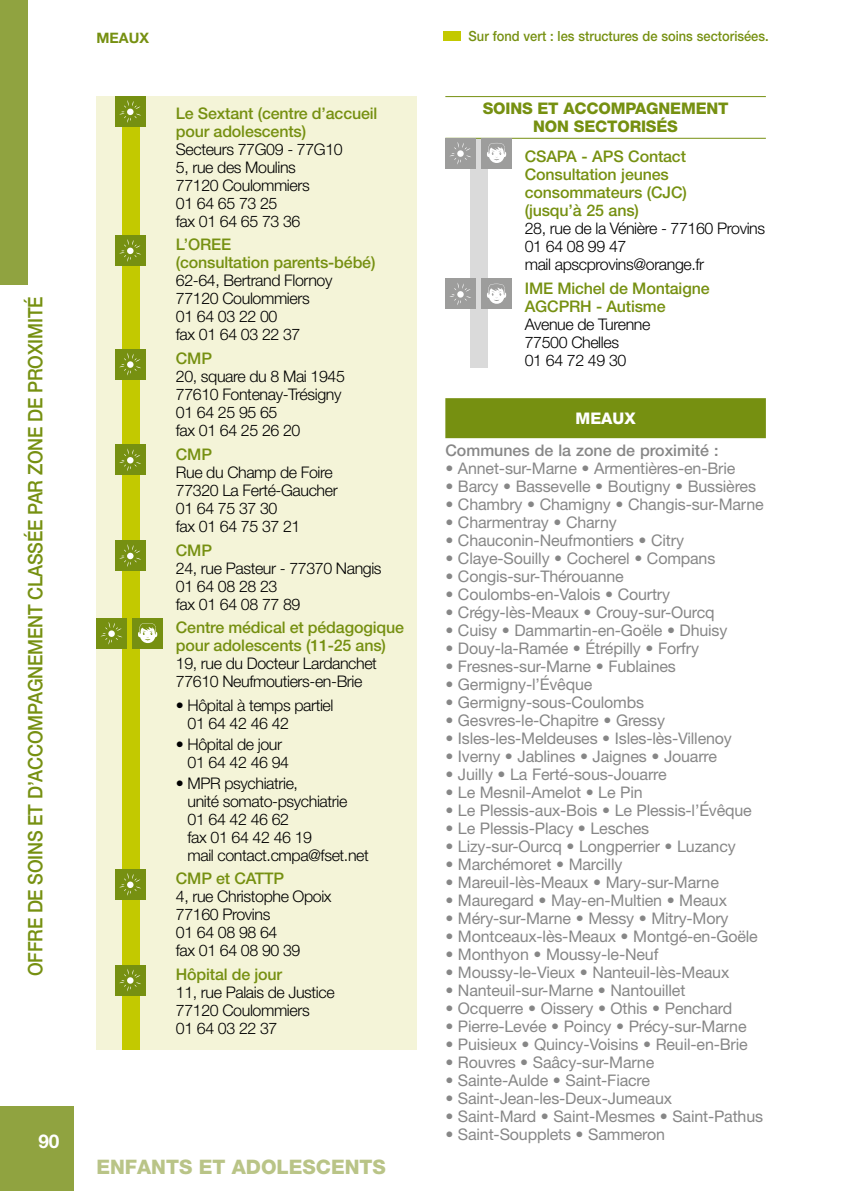
<style>
.page{position:relative;width:851px;height:1191px;background:#fff}
.page>*{position:absolute;margin:0;border:0;box-sizing:border-box;transform-origin:0 0}
.t1{font:500 20px "Helvetica Neue LT Pro";letter-spacing:-.01em;color:#769011;scale:.9 1}
.t2{font:800 20px "Helvetica Neue LT Pro";color:#b9c487}
.t3{font:700 19px "Helvetica Neue LT Pro";color:#fff}
.t4{font:16px "Helvetica Neue LT Pro";letter-spacing:-.01em;color:#878787}
.t5{font:300 16px/18px "Helvetica Neue LT Pro";letter-spacing:-.025em;color:#000}
.t6{font:500 16px/18px "Helvetica Neue LT Pro";letter-spacing:-.01em;color:#769011}
.t7{font:800 16px/18px "Helvetica Neue LT Pro";letter-spacing:-.01em;color:#769011;text-align:center}
.t8{font:500 16px "Helvetica Neue LT Pro";color:#878787}
.t9{font:800 16px "Helvetica Neue LT Pro";color:#fff}
.t10{font:700 14.4px "Helvetica Neue LT Pro";color:#769011}
.t11{font:500 14px "Helvetica Neue LT Pro";color:#769011;scale:.92 1}
</style>
<div class="page">
<div style="left:96px;top:96px;width:321px;height:954px;background:#f4f4d8"></div>
<div style="left:122px;top:110px;width:17px;height:940px;background:#c3c900"></div>
<div style="left:471px;top:96px;width:17px;height:271px;background:#dadada"></div>
<div style="left:115px;top:96px;width:30px;height:30px;background:#769011"></div>
<svg style="left:119px;top:100px;width:22px;height:23px"></svg>
<div style="left:115px;top:235px;width:30px;height:30px;background:#769011"></div>
<svg style="left:119px;top:239px;width:22px;height:23px"></svg>
<div style="left:115px;top:349px;width:30px;height:30px;background:#769011"></div>
<svg style="left:119px;top:353px;width:22px;height:22px"></svg>
<div style="left:115px;top:445px;width:30px;height:30px;background:#769011"></div>
<svg style="left:119px;top:448px;width:22px;height:23px"></svg>
<div style="left:115px;top:540px;width:30px;height:30px;background:#769011"></div>
<svg style="left:119px;top:544px;width:22px;height:23px"></svg>
<div style="left:96px;top:618px;width:30px;height:30px;background:#769011"></div>
<svg style="left:100px;top:622px;width:22px;height:22px"></svg>
<div style="left:133px;top:618px;width:30px;height:30px;background:#769011"></div>
<svg style="left:138px;top:623px;width:19px;height:20px"></svg>
<div style="left:115px;top:869px;width:30px;height:30px;background:#769011"></div>
<svg style="left:119px;top:873px;width:22px;height:22px"></svg>
<div style="left:115px;top:965px;width:30px;height:30px;background:#769011"></div>
<svg style="left:119px;top:969px;width:22px;height:22px"></svg>
<div style="left:445px;top:398px;width:320px;height:40px;background:#769011"></div>
<div style="left:445px;top:96px;width:320px;height:42px;background:#fff"></div>
<hr style="left:445px;top:96px;width:320px;height:1px;background:#769011">
<hr style="left:445px;top:138px;width:320px;height:1px;background:#769011">
<div style="left:445px;top:138px;width:30px;height:30px;background:#9d9d9c"></div>
<svg style="left:450px;top:142px;width:21px;height:22px"></svg>
<div style="left:481px;top:138px;width:30px;height:30px;background:#9d9d9c"></div>
<svg style="left:487px;top:143px;width:19px;height:20px"></svg>
<div style="left:445px;top:279px;width:30px;height:30px;background:#9d9d9c"></div>
<svg style="left:450px;top:283px;width:21px;height:22px"></svg>
<div style="left:481px;top:279px;width:30px;height:30px;background:#9d9d9c"></div>
<svg style="left:487px;top:284px;width:19px;height:20px"></svg>
<div style="left:0;top:0;width:28px;height:285px;background:#90a340"></div>
<div style="left:0;top:1106px;width:74px;height:85px;background:#90a340"></div>
<div style="left:443px;top:31px;width:17px;height:10px;background:#c3c900"></div>
<p class="t1" style="left:23px;top:976px;width:757px;rotate:-90deg">OFFRE DE SOINS ET D’ACCOMPAGNEMENT CLASSÉE PAR ZONE DE PROXIMITÉ</p>
<p class="t3" style="left:38px;top:1129px;width:23px">90</p>
<p class="t10" style="left:96px;top:28px;width:54px">MEAUX</p>
<p class="t11" style="left:468px;top:28px;width:328px">Sur fond vert : les structures de soins sectorisées.</p>
<p class="t6" style="left:176px;top:104px;width:203px">Le Sextant (centre d’accueil pour adolescents)</p>
<p class="t5" style="left:176px;top:140px;width:168px">Secteurs 77G09 - 77G10<br>5, rue des Moulins<br>77120 Coulommiers<br>01 64 65 73 25<br>fax 01 64 65 73 36</p>
<p class="t6" style="left:176px;top:235px;width:201px">L’OREE<br>(consultation parents-bébé)</p>
<p class="t5" style="left:176px;top:271px;width:158px">62-64, Bertrand Flornoy<br>77120 Coulommiers<br>01 64 03 22 00<br>fax 01 64 03 22 37</p>
<p class="t6" style="left:176px;top:349px;width:38px">CMP</p>
<p class="t5" style="left:176px;top:367px;width:170px">20, square du 8 Mai 1945<br>77610 Fontenay-Trésigny<br>01 64 25 95 65<br>fax 01 64 25 26 20</p>
<p class="t6" style="left:176px;top:445px;width:38px">CMP</p>
<p class="t5" style="left:176px;top:463px;width:163px">Rue du Champ de Foire<br>77320 La Ferté-Gaucher<br>01 64 75 37 30<br>fax 01 64 75 37 21</p>
<p class="t6" style="left:176px;top:540px;width:38px">CMP</p>
<p class="t5" style="left:176px;top:558px;width:207px">24, rue Pasteur - 77370 Nangis<br>01 64 08 28 23<br>fax 01 64 08 77 89</p>
<p class="t6" style="left:176px;top:618px;width:229px">Centre médical et pédagogique pour adolescents (11-25 ans)</p>
<p class="t5" style="left:176px;top:654px;width:203px">19, rue du Docteur Lardanchet<br>77610 Neufmoutiers-en-Brie</p>
<p class="t5" style="left:187px;top:696px;width:147px;text-indent:-12px">• Hôpital à temps partiel<br>01 64 42 46 42</p>
<p class="t5" style="left:187px;top:734px;width:103px;text-indent:-12px">• Hôpital de jour<br>01 64 42 46 94</p>
<p class="t5" style="left:187px;top:773px;width:183px;text-indent:-12px">• MPR psychiatrie,<br>unité somato-psychiatrie<br>01 64 42 46 62<br>fax 01 64 42 46 19<br>mail contact.cmpa@fset.net</p>
<p class="t6" style="left:176px;top:869px;width:110px">CMP et CATTP</p>
<p class="t5" style="left:176px;top:887px;width:157px">4, rue Christophe Opoix<br>77160 Provins<br>01 64 08 98 64<br>fax 01 64 08 90 39</p>
<p class="t6" style="left:176px;top:965px;width:108px">Hôpital de jour</p>
<p class="t5" style="left:176px;top:983px;width:160px">11, rue Palais de Justice<br>77120 Coulommiers<br>01 64 03 22 37</p>
<p class="t2" style="left:96px;top:1155px;width:291px">ENFANTS ET ADOLESCENTS</p>
<p class="t7" style="left:482px;top:99px;width:247px">SOINS ET ACCOMPAGNEMENT<br>NON SECTORISÉS</p>
<p class="t6" style="left:524px;top:147px;width:164px">CSAPA - APS Contact<br>Consultation jeunes consommateurs (CJC) (jusqu’à 25 ans)</p>
<p class="t5" style="left:524px;top:219px;width:242px">28, rue de la Vénière - 77160 Provins<br>01 64 08 99 47<br>mail apscprovins@orange.fr</p>
<p class="t6" style="left:524px;top:279px;width:186px">IME Michel de Montaigne<br>AGCPRH - Autisme</p>
<p class="t5" style="left:524px;top:315px;width:127px">Avenue de Turenne<br>77500 Chelles<br>01 64 72 49 30</p>
<p class="t9" style="left:575px;top:409px;width:62px">MEAUX</p>
<p class="t8" style="left:445px;top:441px;width:274px">Communes de la zone de proximité :</p>
<p class="t4" style="left:445px;top:458px;width:291px">• Annet-sur-Marne • Armentières-en-Brie</p>
<p class="t4" style="left:445px;top:476px;width:312px">• Barcy • Bassevelle • Boutigny • Bussières</p>
<p class="t4" style="left:445px;top:494px;width:320px">• Chambry • Chamigny • Changis-sur-Marne</p>
<p class="t4" style="left:445px;top:512px;width:173px">• Charmentray • Charny</p>
<p class="t4" style="left:445px;top:530px;width:240px">• Chauconin-Neufmontiers • Citry</p>
<p class="t4" style="left:445px;top:548px;width:271px">• Claye-Souilly • Cocherel • Compans</p>
<p class="t4" style="left:445px;top:566px;width:180px">• Congis-sur-Thérouanne</p>
<p class="t4" style="left:445px;top:584px;width:226px">• Coulombs-en-Valois • Courtry</p>
<p class="t4" style="left:445px;top:602px;width:271px">• Crégy-lès-Meaux • Crouy-sur-Ourcq</p>
<p class="t4" style="left:445px;top:620px;width:283px">• Cuisy • Dammartin-en-Goële • Dhuisy</p>
<p class="t4" style="left:445px;top:638px;width:255px">• Douy-la-Ramée • Étrépilly • Forfry</p>
<p class="t4" style="left:445px;top:656px;width:232px">• Fresnes-sur-Marne • Fublaines</p>
<p class="t4" style="left:445px;top:674px;width:148px">• Germigny-l’Évêque</p>
<p class="t4" style="left:445px;top:692px;width:200px">• Germigny-sous-Coulombs</p>
<p class="t4" style="left:445px;top:710px;width:221px">• Gesvres-le-Chapitre • Gressy</p>
<p class="t4" style="left:445px;top:728px;width:288px">• Isles-les-Meldeuses • Isles-lès-Villenoy</p>
<p class="t4" style="left:445px;top:746px;width:273px">• Iverny • Jablines • Jaignes • Jouarre</p>
<p class="t4" style="left:445px;top:764px;width:223px">• Juilly • La Ferté-sous-Jouarre</p>
<p class="t4" style="left:445px;top:782px;width:199px">• Le Mesnil-Amelot • Le Pin</p>
<p class="t4" style="left:445px;top:800px;width:308px">• Le Plessis-aux-Bois • Le Plessis-l’Évêque</p>
<p class="t4" style="left:445px;top:818px;width:205px">• Le Plessis-Placy • Lesches</p>
<p class="t4" style="left:445px;top:836px;width:292px">• Lizy-sur-Ourcq • Longperrier • Luzancy</p>
<p class="t4" style="left:445px;top:854px;width:178px">• Marchémoret • Marcilly</p>
<p class="t4" style="left:445px;top:872px;width:275px">• Mareuil-lès-Meaux • Mary-sur-Marne</p>
<p class="t4" style="left:445px;top:890px;width:283px">• Mauregard • May-en-Multien • Meaux</p>
<p class="t4" style="left:445px;top:908px;width:285px">• Méry-sur-Marne • Messy • Mitry-Mory</p>
<p class="t4" style="left:445px;top:926px;width:314px">• Montceaux-lès-Meaux • Montgé-en-Goële</p>
<p class="t4" style="left:445px;top:944px;width:214px">• Monthyon • Moussy-le-Neuf</p>
<p class="t4" style="left:445px;top:962px;width:285px">• Moussy-le-Vieux • Nanteuil-lès-Meaux</p>
<p class="t4" style="left:445px;top:980px;width:241px">• Nanteuil-sur-Marne • Nantouillet</p>
<p class="t4" style="left:445px;top:998px;width:288px">• Ocquerre • Oissery • Othis • Penchard</p>
<p class="t4" style="left:445px;top:1016px;width:303px">• Pierre-Levée • Poincy • Précy-sur-Marne</p>
<p class="t4" style="left:445px;top:1034px;width:304px">• Puisieux • Quincy-Voisins • Reuil-en-Brie</p>
<p class="t4" style="left:445px;top:1052px;width:210px">• Rouvres • Saâcy-sur-Marne</p>
<p class="t4" style="left:445px;top:1070px;width:206px">• Sainte-Aulde • Saint-Fiacre</p>
<p class="t4" style="left:445px;top:1088px;width:228px">• Saint-Jean-les-Deux-Jumeaux</p>
<p class="t4" style="left:445px;top:1106px;width:319px">• Saint-Mard • Saint-Mesmes • Saint-Pathus</p>
<p class="t4" style="left:445px;top:1124px;width:221px">• Saint-Soupplets • Sammeron</p>
</div>
